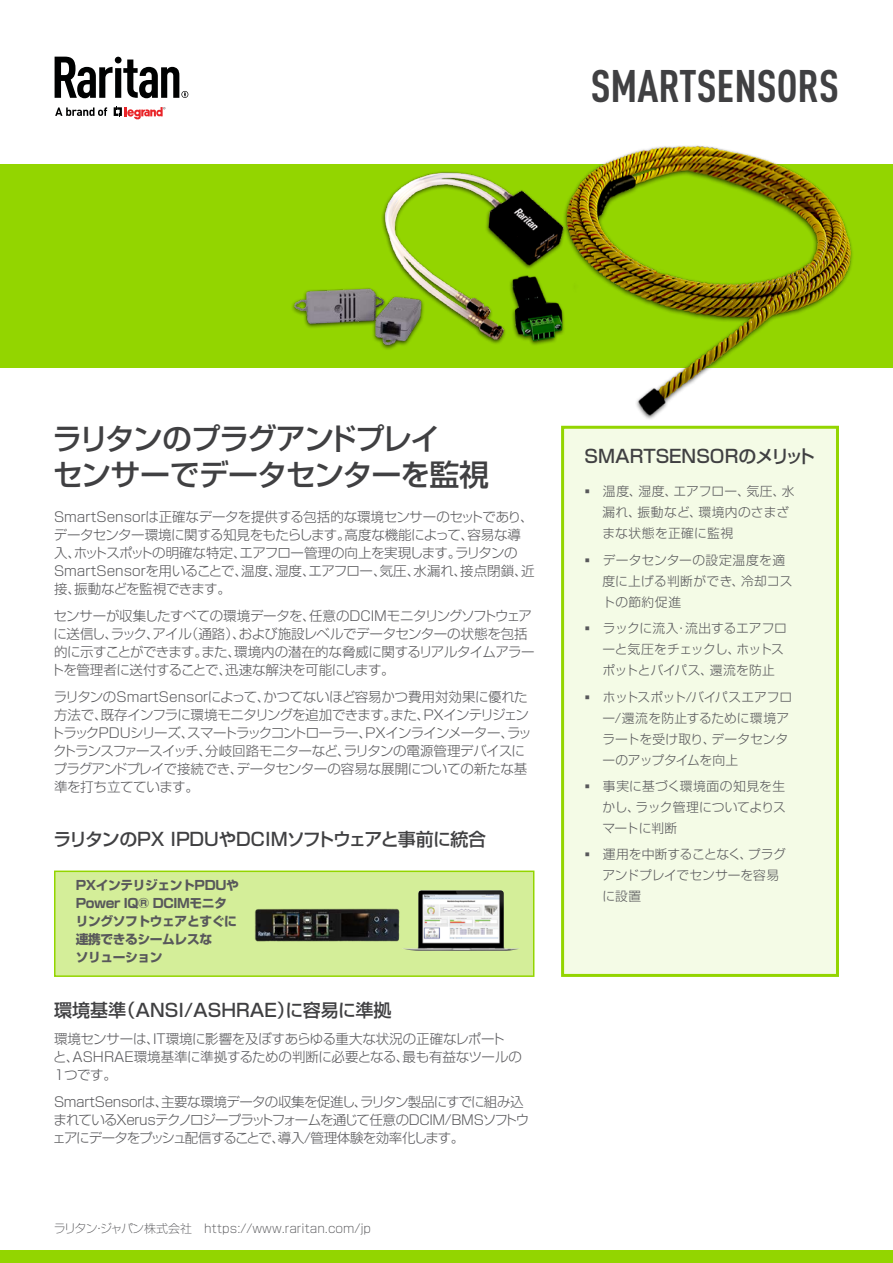
<style>
.page{position:relative;width:893px;height:1263px;background:#fff}
.page>*{position:absolute;margin:0;border:0;box-sizing:border-box;transform-origin:0 0}
.t1{font:700 condensed 45px "DIN Pro";color:#404042}
.t2{font:500 30px/36px "Shin Go Pro";letter-spacing:-.05em;color:#404042}
.t3{font:500 18px "Shin Go Pro";letter-spacing:-.005em;color:#404042}
.t4{font:500 18px "Shin Go Pro";letter-spacing:-.03em;color:#404042}
.t5{font:300 13.5px/18px "Shin Go Pro";letter-spacing:-.03em;color:#58585b}
.t6{font:300 13.5px/18px "Shin Go Pro";letter-spacing:-.055em;color:#58585b}
.t7{font:300 12.75px/21px "Shin Go Pro";letter-spacing:.01em;color:#58585b}
.t8{font:700 12.75px/18px "Shin Go Pro";letter-spacing:-.03em;color:#58585b}
.t9{font:300 12.75px/21px "Shin Go Pro";letter-spacing:-.015em;color:#58585b}
.t10{font:300 12.75px/21px "Shin Go Pro";letter-spacing:.03em;color:#58585b}
.t11{font:300 expanded 12px "Shin Go Pro";color:#58585b}
</style>
<div class="page">
<div style="left:563px;top:427px;width:274px;height:548px;background:#f4fbe6"></div>
<div style="left:561px;top:426px;width:278px;height:551px;border:3px solid #93d500"></div>
<div style="left:0;top:165px;width:893px;height:203px;background:#93d500"></div>
<div style="left:0;top:1250px;width:893px;height:13px;background:#93d500"></div>
<div style="left:54px;top:870px;width:480px;height:107px;background:#d4ee99;border:2px solid #93d500"></div>
<img style="left:402px;top:890px;width:118px;height:61px">
<img style="left:255px;top:904px;width:152px;height:39px">
<img style="left:297px;top:164px;width:278px;height:311px">
<img style="left:561px;top:145px;width:297px;height:275px">
<img style="left:292px;top:253px;width:138px;height:114px">
<svg style="left:114px;top:107px;width:51px;height:12px"></svg>
<svg style="left:55px;top:107px;width:52px;height:9px"></svg>
<svg style="left:55px;top:57px;width:133px;height:41px"></svg>
<h1 class="t1" style="left:591px;top:59px;width:250px">SMARTSENSORS</h1>
<h2 class="t2" style="left:53px;top:417px;width:438px">ラリタンのプラグアンドプレイ<br>センサーでデータセンターを監視</h2>
<p class="t5" style="left:54px;top:506px;width:482px">SmartSensorは正確なデータを提供する包括的な環境センサーのセットであり、データセンター環境に関する知見をもたらします。高度な機能によって、容易な導入、ホットスポットの明確な特定、エアフロー管理の向上を実現します。ラリタンのSmartSensorを用いることで、温度、湿度、エアフロー、気圧、水漏れ、接点閉鎖、近接、振動などを監視できます。</p>
<p class="t5" style="left:51px;top:605px;width:485px">センサーが収集したすべての環境データを、任意のDCIMモニタリングソフトウェアに送信し、ラック、アイル（通路）、および施設レベルでデータセンターの状態を包括的に示すことができます。また、環境内の潜在的な脅威に関するリアルタイムアラートを管理者に送付することで、迅速な解決を可能にします。</p>
<p class="t5" style="left:51px;top:686px;width:482px">ラリタンのSmartSensorによって、かつてないほど容易かつ費用対効果に優れた方法で、既存インフラに環境モニタリングを追加できます。また、PXインテリジェントラックPDUシリーズ、スマートラックコントローラー、PXインラインメーター、ラックトランスファースイッチ、分岐回路モニターなど、ラリタンの電源管理デバイスにプラグアンドプレイで接続でき、データセンターの容易な展開についての新たな基準を打ち立てています。</p>
<h3 class="t4" style="left:54px;top:824px;width:434px">ラリタンのPX IPDUやDCIMソフトウェアと事前に統合</h3>
<p class="t8" style="left:76px;top:874px;width:165px">PXインテリジェントPDUや<br>Power IQ® DCIMモニタリングソフトウェアとすぐに連携できるシームレスな<br>ソリューション</p>
<h3 class="t3" style="left:54px;top:995px;width:339px">環境基準（ANSI/ASHRAE）に容易に準拠</h3>
<p class="t5" style="left:53px;top:1028px;width:470px">環境センサーは、IT環境に影響を及ぼすあらゆる重大な状況の正確なレポート<br>と、ASHRAE環境基準に準拠するための判断に必要となる、最も有益なツールの<br>1つです。</p>
<p class="t6" style="left:53px;top:1091px;width:478px">SmartSensorは、主要な環境データの収集を促進し、ラリタン製品にすでに組み込まれているXerusテクノロジープラットフォームを通じて任意のDCIM/BMSソフトウェアにデータをプッシュ配信することで、導入/管理体験を効率化します。</p>
<p class="t11" style="left:54px;top:1219px;width:319px">ラリタン・ジャパン株式会社　https://www.raritan.com/jp</p>
<h3 class="t3" style="left:584px;top:442px;width:232px">SMARTSENSORのメリット</h3>
<p class="t7" style="left:602px;top:479px;width:194px">温度、湿度、エアフロー、気圧、水漏れ、振動など、環境内のさまざまな状態を正確に監視</p>
<p class="t10" style="left:602px;top:548px;width:192px">データセンターの設定温度を適度に上げる判断ができ、冷却コストの節約促進</p>
<p class="t9" style="left:602px;top:616px;width:186px">ラックに流入・流出するエアフローと気圧をチェックし、ホットスポットとバイパス、還流を防止</p>
<p class="t7" style="left:602px;top:685px;width:191px">ホットスポット/バイパスエアフロー/還流を防止するために環境アラートを受け取り、データセンターのアップタイムを向上</p>
<p class="t7" style="left:602px;top:774px;width:185px;text-align:justify">事実に基づく環境面の知見を生かし、ラック管理についてよりスマートに判断</p>
<p class="t7" style="left:602px;top:842px;width:185px">運用を中断することなく、プラグアンドプレイでセンサーを容易に設置</p>
</div>
